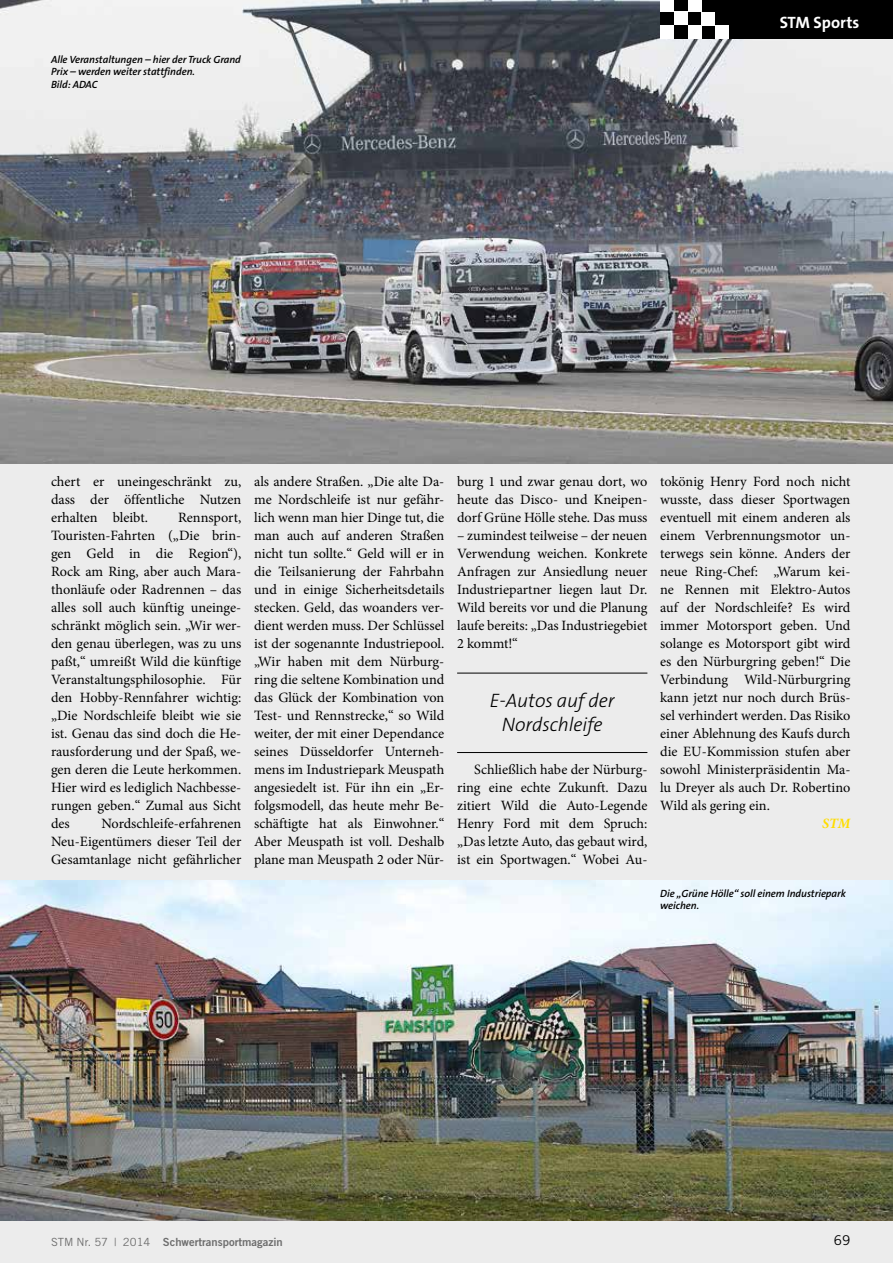
<style>
.page{position:relative;width:893px;height:1263px;background:#ececec}
.page>*{position:absolute;margin:0;border:0;box-sizing:border-box;transform-origin:0 0}
.t1{font:italic 300 19.5px/23.4px "The Sans B3";letter-spacing:-.005em;color:#000;text-align:center}
.t2{font:700 16.5px "The Sans B7";color:#fff}
.t3{font:14.25px/18px "Minion Pro";color:#000;text-align:justify}
.t4{font:italic 700 14.25px "Minion Pro";color:#fd0}
.t5{font:13.5px "Trade Gothic";color:#000}
.t6{font:11.25px "Trade Gothic Bold Two";color:#6e6e6e}
.t7{font:italic 600 10.5px/12.3px "The Sans B6";letter-spacing:-.005em;color:#000}
.s1{font-family:"Trade Gothic"}
</style>
<div class="page">
<img style="left:1px;top:0;width:892px;height:463px">
<div style="left:660px;top:0;width:233px;height:39px;background:#000"></div>
<div style="left:660px;top:25px;width:14px;height:14px;background:#fff"></div>
<div style="left:674px;top:12px;width:14px;height:13px;background:#fff"></div>
<div style="left:660px;top:0;width:14px;height:12px;background:#fff"></div>
<div style="left:688px;top:0;width:13px;height:12px;background:#fff"></div>
<div style="left:688px;top:25px;width:14px;height:14px;background:#fff"></div>
<div style="left:715px;top:25px;width:14px;height:14px;background:#fff"></div>
<div style="left:701px;top:12px;width:14px;height:14px;background:#fff"></div>
<img style="left:0;top:880px;width:893px;height:340px">
<hr style="left:457px;top:673px;width:190px;height:1px;background:#000">
<hr style="left:457px;top:752px;width:190px;height:1px;background:#000">
<p class="t7" style="left:51px;top:54px;width:191px">Alle Veranstaltungen – hier der Truck Grand<br>Prix – werden weiter stattfinden.<br>Bild: ADAC</p>
<p class="t2" style="left:780px;top:14px;width:81px">STM Sports</p>
<p class="t3" style="left:51px;top:473px;width:192px">chert er uneingeschränkt zu, dass der öffentliche Nutzen erhalten bleibt.</p>
<p class="t3" style="left:51px;top:509px;width:192px;text-indent:127px">Rennsport, Touristen-Fahrten („Die brin&shy;gen Geld in die Region“), Rock am Ring, aber auch Mara&shy;thonläufe oder Radrennen – das alles soll auch künftig uneinge&shy;schränkt möglich sein. „Wir wer&shy;den genau überlegen, was zu uns paßt,“ umreißt Wild die künftige Veranstaltungsphilosophie. Für den Hobby-Rennfahrer wichtig: „Die Nordschleife bleibt wie sie ist. Genau das sind doch die He&shy;rausforderung und der Spaß, we&shy;gen deren die Leute herkommen.<br>Hier wird es lediglich Nachbesse&shy;rungen geben.“ Zumal aus Sicht des</p>
<p class="t3" style="left:51px;top:814px;width:192px;text-indent:50px">Nordschleife-erfahrenen Neu-Eigentümers dieser Teil der Gesamtanlage nicht gefährlicher</p>
<p class="t3" style="left:254px;top:472px;width:192px">als andere Straßen. „Die alte Da&shy;me Nordschleife ist nur gefähr&shy;lich wenn man hier Dinge tut, die man auch auf anderen Straßen nicht tun sollte.“ Geld will er in die Teilsanierung der Fahrbahn und in einige Sicherheitsdetails stecken. Geld, das woanders ver&shy;dient werden muss. Der Schlüssel ist der sogenannte Industriepool. „Wir haben mit dem Nürburg&shy;ring die seltene Kombination und das Glück der Kombination von Test- und Rennstrecke,“ so Wild weiter, der mit einer Dependance seines Düsseldorfer Unterneh&shy;mens im Industriepark Meuspath angesiedelt ist. Für ihn ein „Er&shy;folgsmodell, das heute mehr Be&shy;schäftigte hat als Einwohner.“ Aber Meuspath ist voll. Deshalb plane man Meuspath 2 oder Nür-</p>
<p class="t3" style="left:457px;top:473px;width:192px">burg 1 und zwar genau dort, wo heute das Disco- und Kneipen&shy;dorf Grüne Hölle stehe. Das muss</p>
<p class="t3" style="left:457px;top:527px;width:192px">– zumindest teilweise – der neuen Verwendung weichen. Konkrete Anfragen zur Ansiedlung neuer Industriepartner liegen laut Dr.<br>Wild bereits vor und die Planung laufe bereits: „Das Industriegebiet 2 kommt!“</p>
<h1 class="t1" style="left:490px;top:690px;width:126px">E-Autos auf der<br>Nordschleife</h1>
<p class="t3" style="left:457px;top:761px;width:192px;text-indent:17px">Schließlich habe der Nürburg&shy;ring eine echte Zukunft. Dazu zitiert Wild die Auto-Legende Henry Ford mit dem Spruch: „Das letzte Auto, das gebaut wird, ist ein Sportwagen.“ Wobei Au-</p>
<p class="t3" style="left:660px;top:473px;width:192px">tokönig Henry Ford noch nicht wusste, dass dieser Sportwagen eventuell mit einem anderen als einem Verbrennungsmotor un&shy;terwegs sein könne. Anders der neue Ring-Chef: „Warum kei&shy;ne Rennen mit Elektro-Autos auf der Nordschleife? Es wird immer Motorsport geben. Und solange es Motorsport gibt wird es den Nürburgring geben!“ Die Verbindung Wild-Nürburgring kann jetzt nur noch durch Brüs&shy;sel verhindert werden. Das Risiko einer Ablehnung des Kaufs durch die EU-Kommission stufen aber sowohl Ministerpräsidentin Ma&shy;lu Dreyer als auch Dr. Robertino Wild als gering ein.</p>
<p class="t4" style="left:822px;top:815px;width:30px">STM</p>
<p class="t7" style="left:660px;top:888px;width:187px">Die „Grüne Hölle“ soll einem Industriepark weichen.</p>
<p class="t6" style="left:51px;top:1235px;width:233px"><span class="s1">STM Nr. 57 | 2014</span> Schwertransportmagazin</p>
<p class="t5" style="left:834px;top:1232px;width:18px">69</p>
</div>
